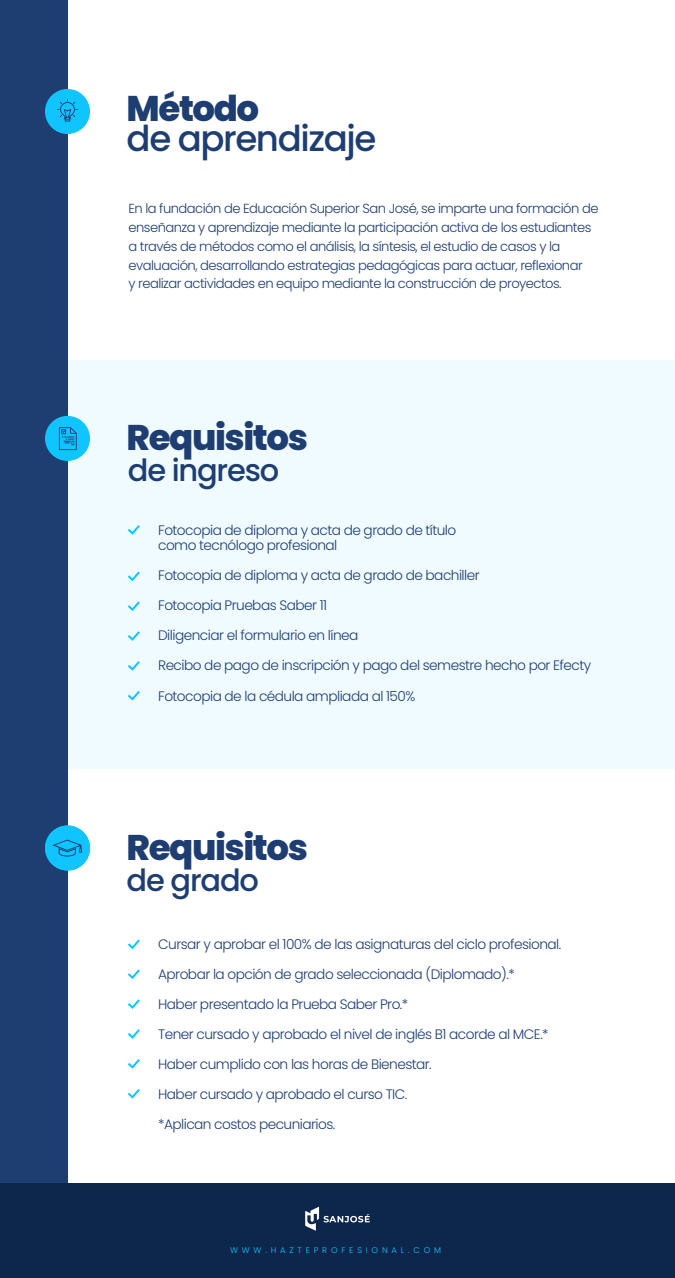
<style>
.page{position:relative;width:675px;height:1278px;background:#fff}
.page>*{position:absolute;margin:0;border:0;box-sizing:border-box;transform-origin:0 0}
.t1{font:800 35.62px "Poppins";letter-spacing:-.04em;color:#1e3e72}
.t2{font:500 35.62px "Poppins";letter-spacing:-.04em;color:#1e3e72}
.t3{font:500 30.5px "Poppins";letter-spacing:-.04em;color:#1e3e72}
.t4{font:300 13.75px/30px "Poppins";letter-spacing:-.04em;color:#1e3e72}
.t5{font:300 13.12px/18.8px "Poppins";letter-spacing:-.04em;color:#1e3e72}
.t6{font:300 8.31px "Poppins";letter-spacing:.46em;color:#10c5ff}
</style>
<div class="page">
<div style="left:31px;top:360px;width:644px;height:408px;background:#f0fbff"></div>
<div style="left:0;top:0;width:68px;height:1277px;background:#1e3e72"></div>
<div style="left:45px;top:89px;width:45px;height:45px;background:#10c5ff;border-radius:50%"></div>
<div style="left:45px;top:416px;width:45px;height:45px;background:#10c5ff;border-radius:50%"></div>
<svg style="left:57px;top:99px;width:21px;height:22px"></svg>
<div style="left:45px;top:825px;width:45px;height:45px;background:#10c5ff;border-radius:50%"></div>
<svg style="left:52px;top:839px;width:31px;height:17px"></svg>
<svg style="left:59px;top:427px;width:18px;height:23px"></svg>
<svg style="left:128px;top:525px;width:12px;height:10px"></svg>
<svg style="left:128px;top:571px;width:12px;height:11px"></svg>
<svg style="left:128px;top:601px;width:12px;height:10px"></svg>
<svg style="left:128px;top:661px;width:12px;height:10px"></svg>
<svg style="left:128px;top:631px;width:12px;height:10px"></svg>
<svg style="left:128px;top:691px;width:12px;height:10px"></svg>
<svg style="left:127px;top:939px;width:13px;height:11px"></svg>
<svg style="left:127px;top:969px;width:13px;height:10px"></svg>
<svg style="left:127px;top:999px;width:13px;height:10px"></svg>
<svg style="left:127px;top:1029px;width:13px;height:10px"></svg>
<svg style="left:127px;top:1059px;width:13px;height:10px"></svg>
<svg style="left:127px;top:1089px;width:13px;height:10px"></svg>
<div style="left:0;top:1182px;width:675px;height:95px;background:#0c264c"></div>
<svg style="left:305px;top:1206px;width:65px;height:24px"></svg>
<h1 class="t1" style="left:127px;top:88px;width:134px">Método</h1>
<h1 class="t2" style="left:127px;top:118px;width:251px">de aprendizaje</h1>
<p class="t5" style="left:128px;top:199px;width:472px">En la fundación de Educación Superior San José, se imparte una formación de enseñanza y aprendizaje mediante la participación activa de los estudiantes a través de métodos como el análisis, la síntesis, el estudio de casos y la evaluación, desarrollando estrategias pedagógicas para actuar, reflexionar<br>y realizar actividades en equipo mediante la construcción de proyectos.</p>
<h1 class="t1" style="left:127px;top:417px;width:183px">Requisitos</h1>
<h2 class="t3" style="left:128px;top:453px;width:153px">de ingreso</h2>
<p class="t4" style="left:158px;top:523px;width:300px;line-height:15px">Fotocopia de diploma y acta de grado de título como tecnólogo profesional</p>
<p class="t4" style="left:158px;top:560px;width:435px">Fotocopia de diploma y acta de grado de bachiller<br>Fotocopia Pruebas Saber 11<br>Diligenciar el formulario en línea<br>Recibo de pago de inscripción y pago del semestre hecho por Efecty Fotocopia de la cédula ampliada al 150%</p>
<h1 class="t1" style="left:127px;top:826px;width:183px">Requisitos</h1>
<h2 class="t3" style="left:127px;top:862px;width:134px">de grado</h2>
<p class="t4" style="left:158px;top:929px;width:405px">Cursar y aprobar el 100% de las asignaturas del ciclo profesional.<br>Aprobar la opción de grado seleccionada (Diplomado).*<br>Haber presentado la Prueba Saber Pro.*<br>Tener cursado y aprobado el nivel de inglés B1 acorde al MCE.* Haber cumplido con las horas de Bienestar.<br>Haber cursado y aprobado el curso TIC.<br>*Aplican costos pecuniarios.</p>
<p class="t6" style="left:230px;top:1244px;width:213px">WWW.HAZTEPROFESIONAL.COM</p>
</div>
